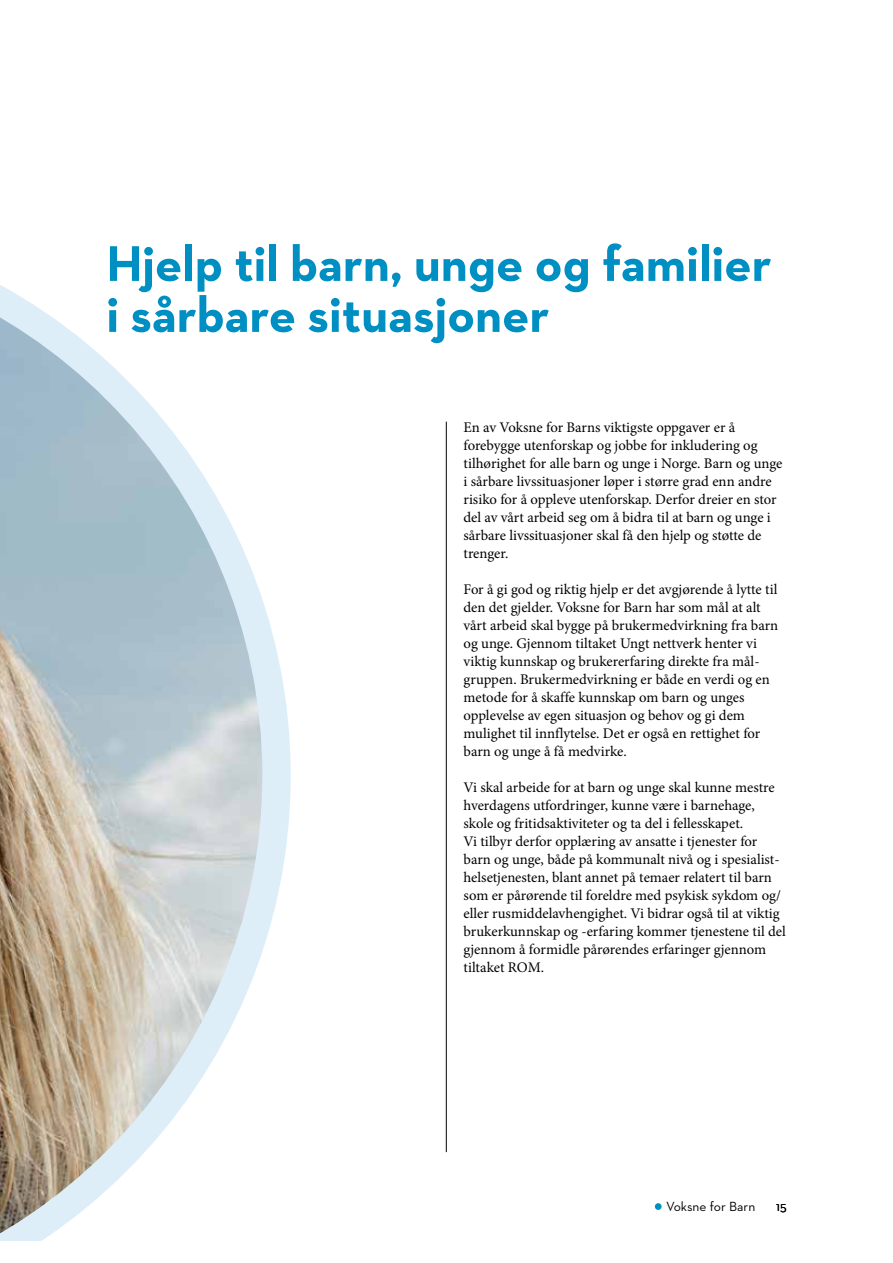
<style>
.page{position:relative;width:893px;height:1263px;background:#fff}
.page>*{position:absolute;margin:0;border:0;box-sizing:border-box;transform-origin:0 0}
.t1{font:700 51px/51px "Neutraface 2 Text";color:#008fc3}
.t2{font:14.7px/18px "Minion Pro";color:#000}
.t3{font:13.5px "Neutraface 2 Text";color:#000}
</style>
<div class="page">
<div style="left:655px;top:1203px;width:7px;height:7px;background:#008fc3;border-radius:50%"></div>
<hr style="left:446px;top:422px;width:1px;height:730px;background:#000">
<svg style="left:0;top:285px;width:291px;height:956px"></svg>
<h1 class="t1" style="left:106px;top:238px;width:667px">Hjelp til barn, unge og familier i sårbare situasjoner</h1>
<p class="t2" style="left:463px;top:418px;width:320px">En av Voksne for Barns viktigste oppgaver er å forebygge utenforskap og jobbe for inkludering og tilhørighet for alle barn og unge i Norge. Barn og unge i sårbare livssituasjoner løper i større grad enn andre risiko for å oppleve utenforskap. Derfor dreier en stor del av vårt arbeid seg om å bidra til at barn og unge i sårbare livssituasjoner skal få den hjelp og støtte de trenger.</p>
<p class="t2" style="left:463px;top:580px;width:316px">For å gi god og riktig hjelp er det avgjørende å lytte til den det gjelder. Voksne for Barn har som mål at alt vårt arbeid skal bygge på brukermedvirkning fra barn og unge. Gjennom tiltaket Ungt nettverk henter vi viktig kunnskap og brukererfaring direkte fra mål&shy;gruppen. Brukermedvirkning er både en verdi og en metode for å skaffe kunnskap om barn og unges opplevelse av egen situasjon og behov og gi dem mulighet til innflytelse. Det er også en rettighet for barn og unge å få medvirke.</p>
<p class="t2" style="left:463px;top:778px;width:324px">Vi skal arbeide for at barn og unge skal kunne mestre hverdagens utfordringer, kunne være i barnehage, skole og fritidsaktiviteter og ta del i fellesskapet.<br>Vi tilbyr derfor opplæring av ansatte i tjenester for barn og unge, både på kommunalt nivå og i spesialist&shy;helsetjenesten, blant annet på temaer relatert til barn som er pårørende til foreldre med psykisk sykdom og/ eller rusmiddelavhengighet. Vi bidrar også til at viktig brukerkunnskap og -erfaring kommer tjenestene til del gjennom å formidle pårørendes erfaringer gjennom tiltaket ROM.</p>
<p class="t3" style="left:666px;top:1198px;width:91px">Voksne for Barn</p>
<p class="t3" style="left:776px;top:1198px;width:12px">15</p>
</div>
